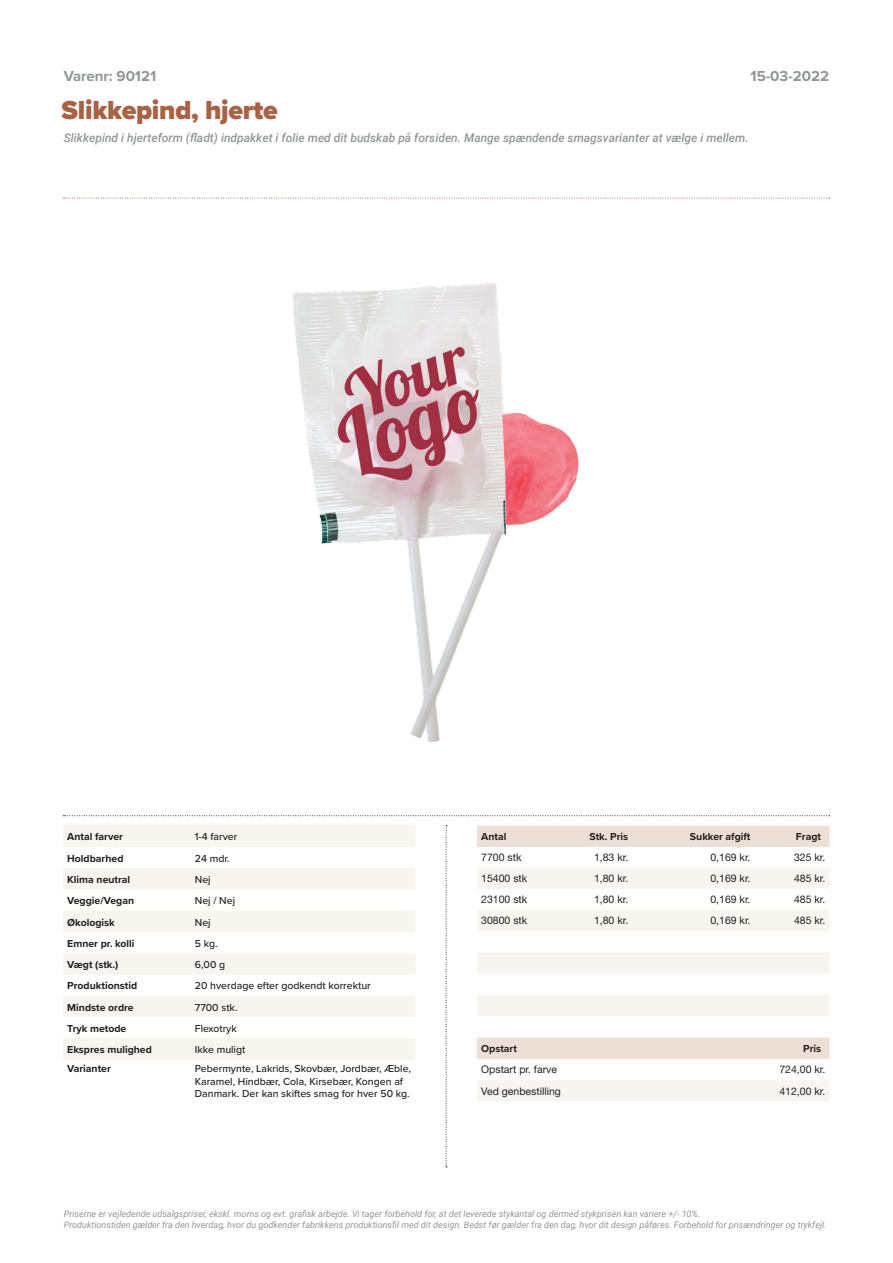
<style>
.page{position:relative;width:893px;height:1263px;background:#fff}
.page>*{position:absolute;margin:0;border:0;box-sizing:border-box;transform-origin:0 0}
.t1{font:900 27px "Proxima Nova";letter-spacing:-.01em;color:#aa6245}
.t2{font:700 15px "Proxima Nova";color:#939598}
.t3{font:italic 500 12px "Roboto";color:#939598}
.t4{font:500 10.5px/12.6px "Proxima Nova";color:#231f20}
.t5{font:700 10.5px "Proxima Nova";color:#231f20}
.t6{font:10.5px "Helvetica Neue LT Std";color:#231f20}
.t7{font:italic 9px/10.8px "Roboto";color:#939598}
</style>
<div class="page">
<svg style="left:63px;top:826px;width:352px;height:233px;fill:#f8f4f0"></svg>
<div style="left:477px;top:826px;width:353px;height:21px;background:#eedfd6"></div>
<svg style="left:477px;top:868px;width:353px;height:233px;fill:#f8f4f0"></svg>
<img style="left:292px;top:283px;width:287px;height:459px">
<svg style="left:446px;top:825px;width:1px;height:342px"></svg>
<svg style="left:63px;top:815px;width:767px;height:1px"></svg>
<svg style="left:63px;top:198px;width:767px;height:1px"></svg>
<h2 class="t2" style="left:64px;top:65px;width:94px">Varenr: 90121</h2>
<h1 class="t1" style="left:62px;top:89px;width:218px">Slikkepind, hjerte</h1>
<h3 class="t3" style="left:64px;top:130px;width:686px">Slikkepind i hjerteform (fladt) indpakket i folie med dit budskab på forsiden. Mange spændende smagsvarianter at vælge i mellem.</h3>
<h2 class="t2" style="left:750px;top:65px;width:80px">15-03-2022</h2>
<p class="t5" style="left:67px;top:829px;width:57px">Antal farver</p>
<p class="t4" style="left:195px;top:830px;width:44px">1-4 farver</p>
<p class="t5" style="left:67px;top:850px;width:58px">Holdbarhed</p>
<p class="t4" style="left:195px;top:851px;width:36px">24 mdr.</p>
<p class="t5" style="left:67px;top:872px;width:64px">Klima neutral</p>
<p class="t4" style="left:195px;top:873px;width:17px">Nej</p>
<p class="t5" style="left:67px;top:893px;width:68px">Veggie/Vegan</p>
<p class="t4" style="left:195px;top:894px;width:42px">Nej / Nej</p>
<p class="t5" style="left:67px;top:914px;width:49px">Økologisk</p>
<p class="t4" style="left:195px;top:915px;width:17px">Nej</p>
<p class="t5" style="left:67px;top:935px;width:69px">Emner pr. kolli</p>
<p class="t4" style="left:195px;top:937px;width:24px">5 kg.</p>
<p class="t5" style="left:67px;top:957px;width:53px">Vægt (stk.)</p>
<p class="t4" style="left:195px;top:958px;width:32px">6,00 g</p>
<p class="t5" style="left:67px;top:978px;width:71px">Produktionstid</p>
<p class="t4" style="left:195px;top:979px;width:177px">20 hverdage efter godkendt korrektur</p>
<p class="t5" style="left:67px;top:999px;width:68px">Mindste ordre</p>
<p class="t4" style="left:195px;top:1000px;width:44px">7700 stk.</p>
<p class="t5" style="left:67px;top:1020px;width:61px">Tryk metode</p>
<p class="t4" style="left:195px;top:1022px;width:44px">Flexotryk</p>
<p class="t5" style="left:67px;top:1042px;width:86px">Ekspres mulighed</p>
<p class="t4" style="left:195px;top:1043px;width:52px">Ikke muligt</p>
<p class="t5" style="left:67px;top:1061px;width:45px">Varianter</p>
<p class="t4" style="left:195px;top:1062px;width:218px">Pebermynte, Lakrids, Skovbær, Jordbær, Æble,<br>Karamel, Hindbær, Cola, Kirsebær, Kongen af<br>Danmark. Der kan skiftes smag for hver 50 kg.</p>
<p class="t5" style="left:481px;top:829px;width:27px">Antal</p>
<p class="t5" style="left:590px;top:829px;width:40px">Stk. Pris</p>
<p class="t5" style="left:690px;top:829px;width:62px">Sukker afgift</p>
<p class="t5" style="left:796px;top:829px;width:27px">Fragt</p>
<p class="t6" style="left:481px;top:851px;width:42px">7700 stk</p>
<p class="t6" style="left:594px;top:851px;width:36px">1,83 kr.</p>
<p class="t6" style="left:710px;top:851px;width:42px">0,169 kr.</p>
<p class="t6" style="left:794px;top:851px;width:33px">325 kr.</p>
<p class="t6" style="left:481px;top:872px;width:48px">15400 stk</p>
<p class="t6" style="left:594px;top:872px;width:36px">1,80 kr.</p>
<p class="t6" style="left:710px;top:872px;width:42px">0,169 kr.</p>
<p class="t6" style="left:794px;top:872px;width:33px">485 kr.</p>
<p class="t6" style="left:481px;top:893px;width:48px">23100 stk</p>
<p class="t6" style="left:594px;top:893px;width:36px">1,80 kr.</p>
<p class="t6" style="left:710px;top:893px;width:42px">0,169 kr.</p>
<p class="t6" style="left:794px;top:893px;width:33px">485 kr.</p>
<p class="t6" style="left:481px;top:914px;width:48px">30800 stk</p>
<p class="t6" style="left:594px;top:914px;width:36px">1,80 kr.</p>
<p class="t6" style="left:710px;top:914px;width:42px">0,169 kr.</p>
<p class="t6" style="left:794px;top:914px;width:33px">485 kr.</p>
<p class="t5" style="left:481px;top:1041px;width:37px">Opstart</p>
<p class="t5" style="left:803px;top:1041px;width:19px">Pris</p>
<p class="t6" style="left:481px;top:1063px;width:77px">Opstart pr. farve</p>
<p class="t6" style="left:779px;top:1063px;width:47px">724,00 kr.</p>
<p class="t6" style="left:481px;top:1084px;width:81px">Ved genbestilling</p>
<p class="t6" style="left:779px;top:1084px;width:47px">412,00 kr.</p>
<p class="t7" style="left:64px;top:1208px;width:764px">Priserne er vejledende udsalgspriser, ekskl. moms og evt. grafisk arbejde. Vi tager forbehold for, at det leverede stykantal og dermed stykprisen kan variere +/- 10%.<br>Produktionstiden gælder fra den hverdag, hvor du godkender fabrikkens produktionsfil med dit design. Bedst før gælder fra den dag, hvor dit design påføres. Forbehold for prisændringer og trykfejl.</p>
</div>
